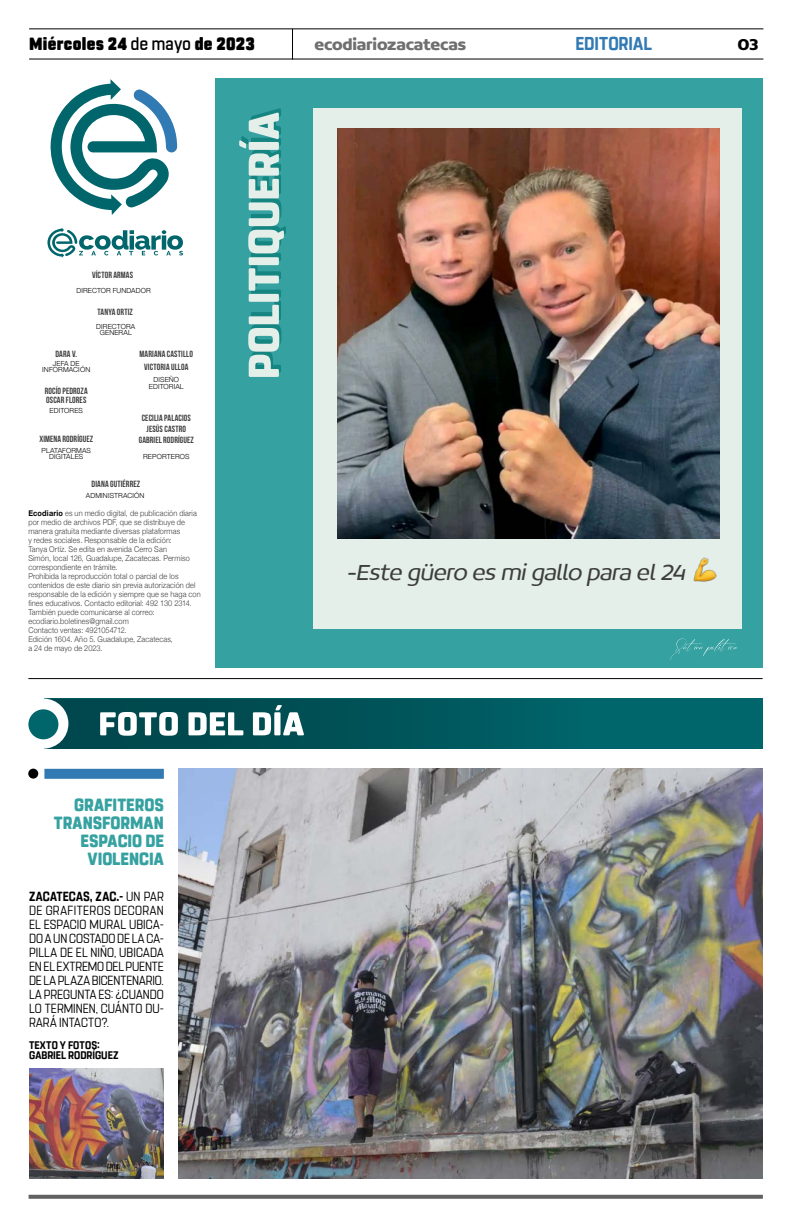
<style>
.page{position:relative;width:791px;height:1225px;background:#fff}
.page>*{position:absolute;margin:0;border:0;box-sizing:border-box;transform-origin:0 0}
.t1{font:italic 300 24px "Concord";color:#3d3d3d}
.t2{font:700 18.6px "Rohn Rounded";color:#327ab3;scale:.91 1}
.t3{font:800 17.6px/18px "Rohn Rounded";color:#36a1a1;text-align:right;scale:.91 1}
.t4{font:900 17.6px "Rohn Rounded";letter-spacing:.02em;color:#000;scale:.91 1}
.t5{font:700 16.9px "Concord";letter-spacing:-.01em;color:#706f6f}
.t6{font:700 16.9px "Concord";color:#000}
.t7{font:13.2px/14px "Rohn Rounded";letter-spacing:.005em;color:#000;text-align:justify;scale:.89 1}
.t8{font:700 11px/10px "Rohn Rounded";letter-spacing:.005em;color:#000;scale:.91 1}
.t9{font:9px/11.2px "Bebas Neue";letter-spacing:.015em;color:#3d3d3d;text-align:center}
.t10{font:300 8px/9px "Helvetica Neue";letter-spacing:.015em;color:#3d3d3d;scale:.92 1}
.t11{font:300 7px/6px "Helvetica Neue";letter-spacing:.02em;color:#000;text-align:center}
.s1{font-weight:500}
.s2{font-weight:700;color:#000}
.s3{font-weight:700}
</style>
<div class="page">
<div style="left:44px;top:698px;width:719px;height:50px;background:#00666c"></div>
<img style="left:178px;top:768px;width:584px;height:410px">
<svg style="left:29px;top:1194px;width:734px;height:4px;background:#7f7f7f"></svg>
<hr style="left:29px;top:28px;width:734px;height:1px;background:#000">
<hr style="left:29px;top:59px;width:734px;height:1px;background:#000">
<hr style="left:292px;top:29px;width:1px;height:31px;background:#000">
<div style="left:215px;top:78px;width:548px;height:589px;background:#36a1a1"></div>
<div style="left:314px;top:108px;width:428px;height:520px;background:#e4efe9"></div>
<img style="left:338px;top:128px;width:382px;height:410px">
<hr style="left:28px;top:678px;width:735px;height:1px;background:#000">
<svg style="left:670px;top:638px;width:67px;height:22px"></svg>
<svg style="left:239px;top:108px;width:47px;height:269px"></svg>
<div style="left:44px;top:769px;width:120px;height:10px;background:#327ab3"></div>
<div style="left:28px;top:768px;width:10px;height:10px;background:#000;border-radius:50%"></div>
<svg style="left:44px;top:698px;width:538px;height:51px"></svg>
<div style="left:18px;top:698px;width:50px;height:50px;background:#fff;border-radius:50%"></div>
<div style="left:28px;top:709px;width:30px;height:30px;background:#00666c;border-radius:50%"></div>
<svg style="left:47px;top:228px;width:136px;height:30px"></svg>
<svg style="left:50px;top:79px;width:127px;height:136px"></svg>
<img style="left:29px;top:1068px;width:135px;height:110px">
<h3 class="t4" style="left:29px;top:33px;width:250px">Miércoles 24 <span class="s1">de mayo</span> de 2023</h3>
<h3 class="t5" style="left:314px;top:34px;width:153px">ecodiariozacatecas</h3>
<h2 class="t2" style="left:575px;top:32px;width:86px">EDITORIAL</h2>
<h3 class="t6" style="left:737px;top:34px;width:23px">03</h3>
<p class="t9" style="left:92px;top:269px;width:43px">VÍCTOR ARMAS</p>
<p class="t9" style="left:98px;top:307px;width:37px">TANYA ORTIZ</p>
<p class="t11" style="left:77px;top:287px;width:76px">DIRECTOR FUNDADOR</p>
<p class="t9" style="left:55px;top:348px;width:23px">DARA V.</p>
<p class="t11" style="left:96px;top:323px;width:41px">DIRECTORA<br>GENERAL</p>
<p class="t9" style="left:140px;top:348px;width:55px">MARIANA CASTILLO</p>
<p class="t11" style="left:42px;top:360px;width:49px">JEFA DE<br>INFORMACIÓN</p>
<p class="t9" style="left:45px;top:386px;width:44px;line-height:9.6px;text-align:left">ROCÍO PEDROZA<br>OSCAR FLORES</p>
<p class="t9" style="left:39px;top:433px;width:55px">XIMENA RODRÍGUEZ</p>
<p class="t11" style="left:50px;top:407px;width:35px">EDITORES</p>
<p class="t11" style="left:42px;top:446px;width:51px;line-height:6.6px">PLATAFORMAS<br>DIGITALES</p>
<p class="t9" style="left:144px;top:361px;width:46px">VICTORIA ULLOA</p>
<p class="t11" style="left:149px;top:376px;width:36px;line-height:6.6px">DISEÑO<br>EDITORIAL</p>
<p class="t9" style="left:139px;top:412px;width:57px">CECILIA PALACIOS<br>JESÚS CASTRO<br>GABRIEL RODRÍGUEZ</p>
<p class="t11" style="left:143px;top:453px;width:48px">REPORTEROS</p>
<p class="t9" style="left:92px;top:478px;width:50px">DIANA GUTIÉRREZ</p>
<p class="t11" style="left:86px;top:492px;width:60px">ADMINISTRACIÓN</p>
<p class="t10" style="left:28px;top:508px;width:189px"><span class="s2">Ecodiario</span> es un medio digital, de publicación diaria por medio de archivos PDF, que se distribuye de manera gratuita mediante diversas plataformas<br>y redes sociales. Responsable de la edición:<br>Tanya Ortíz. Se edita en avenida Cerro San<br>Simón, local 126, Guadalupe, Zacatecas. Permiso correspondiente en trámite.<br>Prohibida la reproducción total o parcial de los contenidos de este diario sin previa autorización del responsable de la edición y siempre que se haga con fines educativos. Contacto editorial: 492 130 2314.<br>También puede comunicarse al correo: ecodiario.boletines@gmail.com<br>Contacto ventas: 4921054712.<br>Edición 1604. Año 5. Guadalupe, Zacatecas,<br>a 24 de mayo de 2023.</p>
<h3 class="t3" style="left:54px;top:796px;width:122px">GRAFITEROS<br>TRANSFORMAN<br>ESPACIO DE<br>VIOLENCIA</h3>
<h3 class="t7" style="left:29px;top:889px;width:153px"><span class="s3">ZACATECAS, ZAC.-</span> UN PAR DE GRAFITEROS DECORAN EL ESPACIO MURAL UBICA-DO A UN COSTADO DE LA CA-PILLA DE EL NIÑO, UBICADA EN EL EXTREMO DEL PUENTE DE LA PLAZA BICENTENARIO.<br>LA PREGUNTA ES: ¿CUANDO LO TERMINEN, CUÁNTO DU-RARÁ INTACTO?.</h3>
<h3 class="t8" style="left:29px;top:1040px;width:100px">TEXTO Y FOTOS:<br>GABRIEL RODRÍGUEZ</h3>
<h1 class="t1" style="left:347px;top:558px;width:345px">-Este güero es migallo para el24</h1>
</div>
